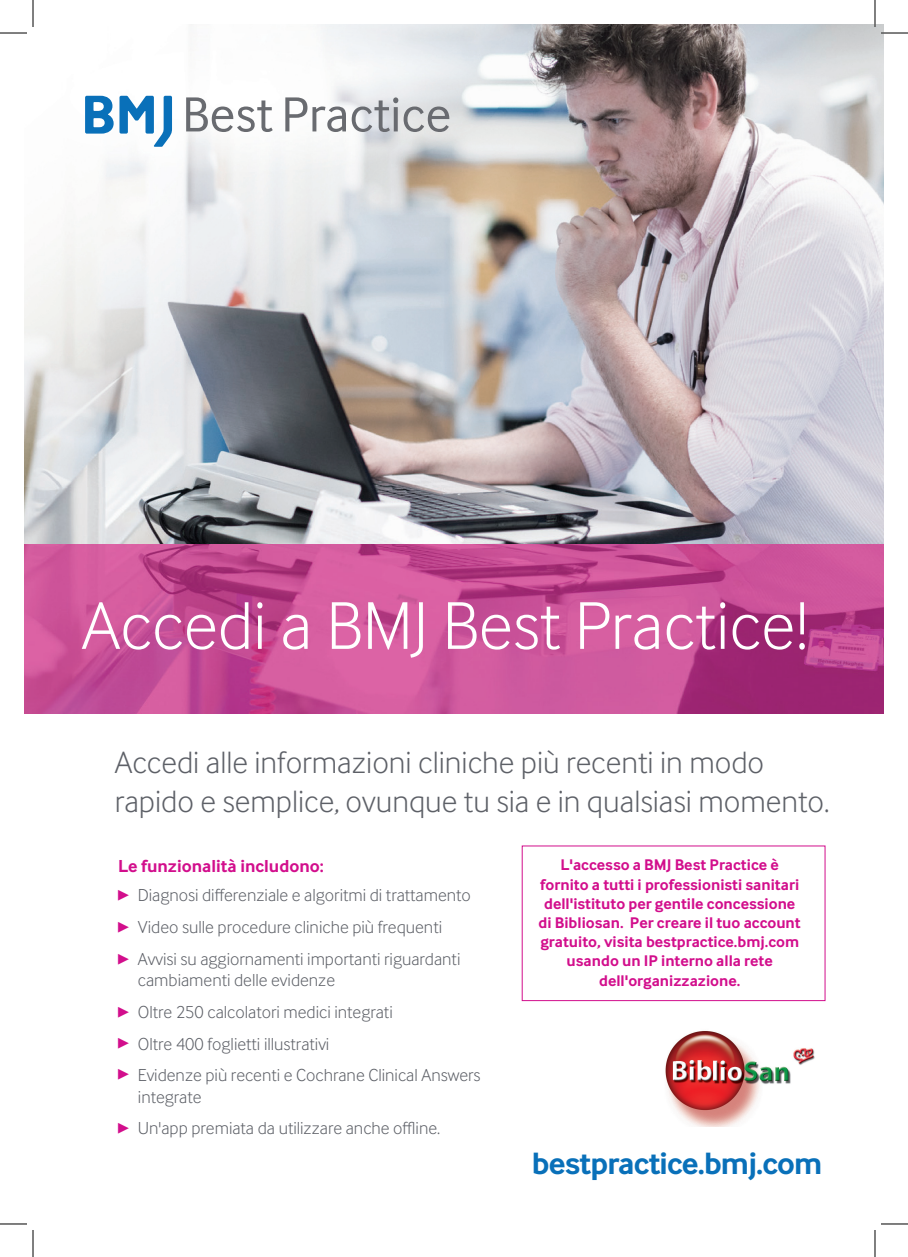
<style>
.page{position:relative;width:908px;height:1257px;background:#fff}
.page>*{position:absolute;margin:0;border:0;box-sizing:border-box;transform-origin:0 0}
.t1{font:300 69.8px "Inter Face";color:#fff}
.t2{font:300 32px/38.4px "Inter Face";color:#5d6067}
.t3{font:700 32px "Inter Face";letter-spacing:-.025em;color:#0970b9}
.t4{font:300 18px/31.6px "Inter Face";color:#5d6067}
.t5{font:18px/31.1px "Menlo";color:#d20e8c}
.t6{font:700 16px/19.2px "Inter Face";color:#d20e8c;text-align:center}
.s1{font-weight:700;color:#d20e8c}
.s2{font-family:"Menlo";font-weight:400;color:#d20e8c}
</style>
<div class="page">
<img style="left:24px;top:487px;width:859px;height:57px">
<img style="left:24px;top:24px;width:859px;height:463px">
<img style="left:24px;top:24px;width:477px;height:151px">
<img style="left:24px;top:544px;width:859px;height:169px">
<div style="left:522px;top:845px;width:303px;height:156px;border:1px solid #d20e8c"></div>
<img style="left:665px;top:1031px;width:150px;height:95px">
<svg style="left:85px;top:96px;width:87px;height:51px"></svg>
<svg style="left:186px;top:97px;width:87px;height:35px"></svg>
<svg style="left:285px;top:97px;width:61px;height:35px"></svg>
<svg style="left:352px;top:97px;width:46px;height:35px;background:#bec0c4"></svg>
<svg style="left:404px;top:106px;width:45px;height:26px"></svg>
<hr style="left:0;top:32px;width:27px;height:2px;background:#fff">
<hr style="left:881px;top:32px;width:27px;height:2px;background:#fff">
<hr style="left:32px;top:0;width:2px;height:27px;background:#fff">
<hr style="left:874px;top:0;width:2px;height:27px;background:#fff">
<svg style="left:0;top:33px;width:27px;height:1px"></svg>
<svg style="left:881px;top:33px;width:27px;height:1px"></svg>
<svg style="left:0;top:1223px;width:27px;height:1px"></svg>
<svg style="left:881px;top:1223px;width:27px;height:1px"></svg>
<svg style="left:33px;top:0;width:1px;height:27px"></svg>
<svg style="left:33px;top:1230px;width:1px;height:27px"></svg>
<svg style="left:875px;top:0;width:1px;height:27px"></svg>
<svg style="left:875px;top:1230px;width:1px;height:27px"></svg>
<h1 class="t1" style="left:82px;top:586px;width:729px">Accedi a BMJ Best Practice!</h1>
<h2 class="t2" style="left:115px;top:743px;width:716px">Accedi alle informazioni cliniche più recenti in modo rapido e semplice, ovunque tu sia e in qualsiasi momento.</h2>
<p class="t4" style="left:118px;top:851px;width:354px;line-height:29.1px"><span class="s1">Le funzionalità includono:<br></span><span class="s2">▶</span> Diagnosi differenziale e algoritmi di trattamento</p>
<p class="t4" style="left:138px;top:911px;width:324px">Video sulle procedure cliniche più frequenti<br>Avvisi su aggiornamenti importanti riguardanti</p>
<p class="t4" style="left:138px;top:964px;width:344px">cambiamenti delle evidenze<br>Oltre 250 calcolatori medici integrati<br>Oltre 400 foglietti illustrativi<br>Evidenze più recenti e Cochrane Clinical Answers</p>
<p class="t4" style="left:138px;top:1080px;width:304px">integrate<br>Un'app premiata da utilizzare anche offline.</p>
<p class="t5" style="left:118px;top:909px;width:12px;line-height:32.8px">▶ ▶</p>
<p class="t5" style="left:118px;top:995px;width:12px;text-align:justify">▶ ▶ ▶</p>
<p class="t5" style="left:118px;top:1111px;width:12px">▶</p>
<p class="t6" style="left:539px;top:855px;width:264px">L'accesso a BMJ Best Practice è fornito a tutti i professionisti sanitari dell'istituto per gentile concessione di Bibliosan. Per creare il tuo account gratuito, visita bestpractice.bmj.com usando un IP interno alla rete dell'organizzazione.</p>
<h2 class="t3" style="left:532px;top:1145px;width:292px">bestpractice.bmj.com</h2>
</div>
